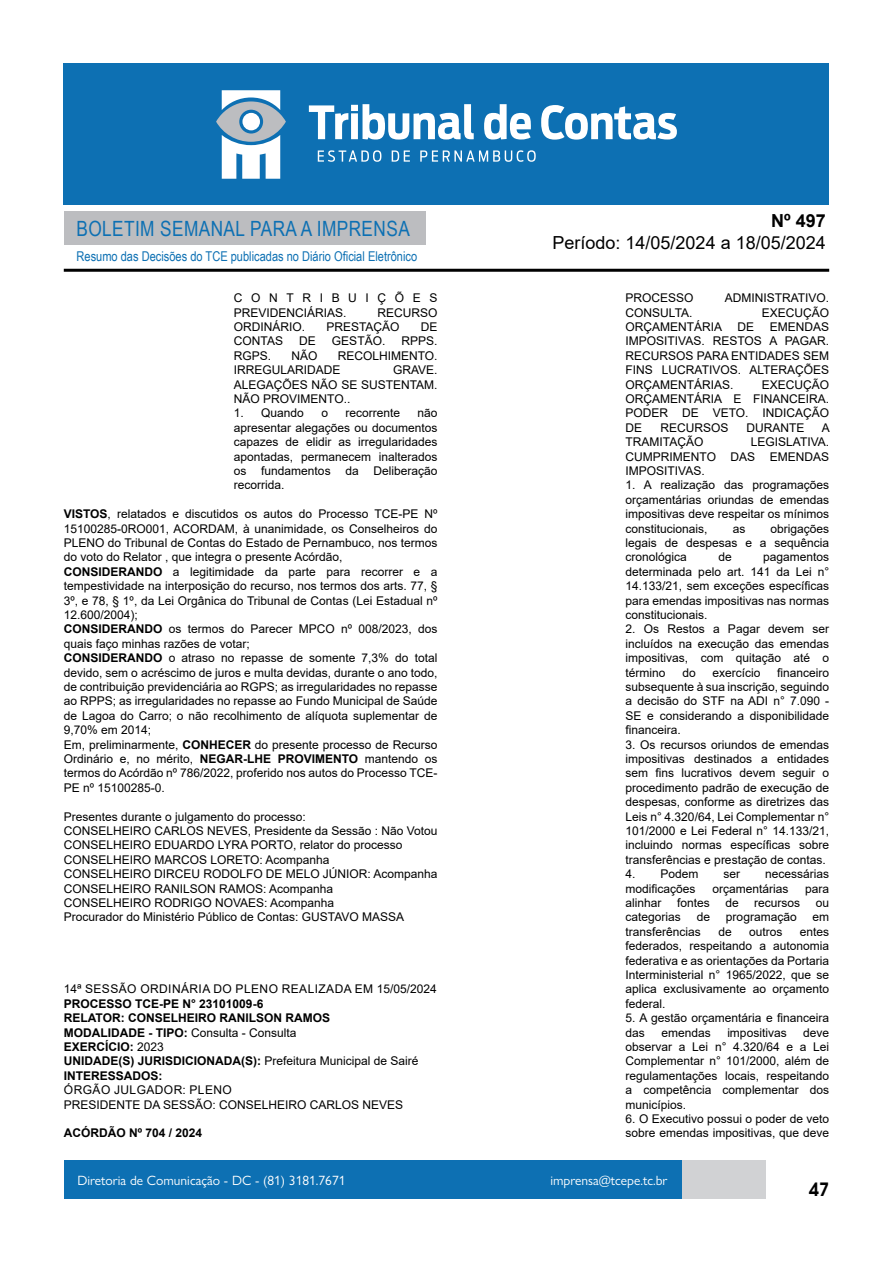
<style>
.page{position:relative;width:893px;height:1263px;background:#fff}
.page>*{position:absolute;margin:0;border:0;box-sizing:border-box;transform-origin:0 0}
.t1{font:21px "Arial Narrow";letter-spacing:.02em;color:#0d70b3}
.t2{font:18px "Arial";color:#000}
.t3{font:700 18px "Arial";color:#000}
.t4{font:600 18px "Avant Garde";color:#000}
.t5{font:13.5px "Gill Sans Nova";color:#fff}
.t6{font:13.5px "Arial Narrow";color:#0d70b3}
.t7{font:12px/14.4px "Arial";color:#000;text-align:justify}
.t8{font:700 12px "Arial";color:#000}
.t9{font:12px "Arial";letter-spacing:.035em;color:#000}
.s1{font-weight:700}
.s2{font-weight:400}
</style>
<div class="page">
<div style="left:148px;top:1160px;width:617px;height:39px;background:#d1d2d4"></div>
<div style="left:64px;top:211px;width:361px;height:33px;background:#bcbdc0"></div>
<hr style="left:64px;top:269px;width:765px;height:3px;background:#000">
<div style="left:64px;top:64px;width:765px;height:141px;background:#0d70b3"></div>
<svg style="left:309px;top:104px;width:165px;height:36px"></svg>
<svg style="left:484px;top:104px;width:47px;height:36px"></svg>
<svg style="left:541px;top:105px;width:136px;height:35px"></svg>
<svg style="left:318px;top:150px;width:63px;height:12px"></svg>
<svg style="left:392px;top:150px;width:18px;height:12px"></svg>
<svg style="left:420px;top:150px;width:116px;height:12px"></svg>
<svg style="left:216px;top:90px;width:70px;height:89px"></svg>
<div style="left:64px;top:1160px;width:617px;height:39px;background:#0d70b3"></div>
<h1 class="t1" style="left:77px;top:213px;width:335px">BOLETIM SEMANAL PARA A IMPRENSA</h1>
<p class="t6" style="left:77px;top:246px;width:342px">Resumo das Decisões do TCE publicadas no Diário Oficial Eletrônico</p>
<p class="t7" style="left:234px;top:291px;width:205px">CONTRIBUIÇÕES<br>PREVIDENCIÁRIAS.</p>
<p class="t7" style="left:377px;top:305px;width:62px">RECURSO</p>
<p class="t7" style="left:234px;top:319px;width:73px">ORDINÁRIO.</p>
<p class="t7" style="left:326px;top:319px;width:75px">PRESTAÇÃO</p>
<p class="t7" style="left:421px;top:319px;width:18px">DE</p>
<p class="t7" style="left:234px;top:334px;width:51px">CONTAS</p>
<p class="t7" style="left:299px;top:334px;width:18px">DE</p>
<p class="t7" style="left:332px;top:334px;width:55px">GESTÃO.</p>
<p class="t7" style="left:401px;top:334px;width:38px">RPPS.</p>
<p class="t7" style="left:234px;top:348px;width:39px">RGPS.</p>
<p class="t7" style="left:291px;top:348px;width:28px">NÃO</p>
<p class="t7" style="left:234px;top:348px;width:205px;text-indent:104px">RECOLHIMENTO.<br>IRREGULARIDADE</p>
<p class="t7" style="left:234px;top:363px;width:205px;text-indent:159px">GRAVE.<br>ALEGAÇÕES NÃO SE SUSTENTAM.<br>NÃO PROVIMENTO..</p>
<p class="t7" style="left:234px;top:406px;width:72px">1. Quando</p>
<p class="t7" style="left:321px;top:406px;width:8px">o</p>
<p class="t7" style="left:345px;top:406px;width:56px">recorrente</p>
<p class="t7" style="left:234px;top:406px;width:205px;text-indent:184px">não apresentar alegações ou documentos capazes de elidir as irregularidades apontadas, permanecem inalterados os fundamentos da Deliberação recorrida.</p>
<p class="t7" style="left:64px;top:507px;width:375px"><span class="s1">VISTOS</span>, relatados e discutidos os autos do Processo TCE-PE Nº 15100285-0RO001, ACORDAM, à unanimidade, os Conselheiros do PLENO do Tribunal de Contas do Estado de Pernambuco, nos termos do voto do Relator , que integra o presente Acórdão,</p>
<p class="t7" style="left:64px;top:564px;width:375px"><span class="s1">CONSIDERANDO</span> a legitimidade da parte para recorrer e a tempestividade na interposição do recurso, nos termos dos arts. 77, § 3º, e 78, § 1º, da Lei Orgânica do Tribunal de Contas (Lei Estadual nº 12.600/2004);</p>
<p class="t7" style="left:64px;top:622px;width:375px"><span class="s1">CONSIDERANDO</span> os termos do Parecer MPCO nº 008/2023, dos quais faço minhas razões de votar;</p>
<p class="t7" style="left:64px;top:651px;width:375px"><span class="s1">CONSIDERANDO</span> o atraso no repasse de somente 7,3% do total devido, sem o acréscimo de juros e multa devidas, durante o ano todo, de contribuição previdenciária ao RGPS; as irregularidades no repasse ao RPPS; as irregularidades no repasse ao Fundo Municipal de Saúde de Lagoa do Carro; o não recolhimento de alíquota suplementar de 9,70% em 2014;</p>
<p class="t7" style="left:64px;top:737px;width:375px">Em, preliminarmente, <span class="s1">CONHECER</span> do presente processo de Recurso Ordinário e, no mérito, <span class="s1">NEGAR-LHE PROVIMENTO</span> mantendo os termos do Acórdão nº 786/2022, proferido nos autos do Processo TCE-PE nº 15100285-0.</p>
<p class="t7" style="left:64px;top:809px;width:244px">Presentes durante o julgamento do processo:</p>
<p class="t7" style="left:64px;top:823px;width:375px">CONSELHEIRO CARLOS NEVES, Presidente da Sessão : Não Votou</p>
<p class="t7" style="left:64px;top:838px;width:340px">CONSELHEIRO EDUARDO LYRA PORTO, relator do processo</p>
<p class="t7" style="left:64px;top:852px;width:267px">CONSELHEIRO MARCOS LORETO: Acompanha</p>
<p class="t7" style="left:64px;top:867px;width:375px">CONSELHEIRO DIRCEU RODOLFO DE MELO JÚNIOR: Acompanha</p>
<p class="t7" style="left:64px;top:881px;width:271px">CONSELHEIRO RANILSON RAMOS: Acompanha</p>
<p class="t7" style="left:64px;top:895px;width:272px">CONSELHEIRO RODRIGO NOVAES: Acompanha</p>
<p class="t7" style="left:64px;top:910px;width:342px">Procurador do Ministério Público de Contas: GUSTAVO MASSA</p>
<p class="t9" style="left:64px;top:981px;width:375px">14ª SESSÃO ORDINÁRIA DO PLENO REALIZADA EM 15/05/2024</p>
<p class="t8" style="left:64px;top:995px;width:201px">PROCESSO TCE-PE N° 23101009-6</p>
<p class="t8" style="left:64px;top:1009px;width:268px">RELATOR: CONSELHEIRO RANILSON RAMOS</p>
<p class="t7" style="left:64px;top:1025px;width:234px"><span class="s1">MODALIDADE - TIPO:</span> Consulta - Consulta</p>
<p class="t8" style="left:64px;top:1038px;width:102px">EXERCÍCIO: <span class="s2">2023</span></p>
<p class="t8" style="left:64px;top:1053px;width:356px">UNIDADE(S) JURISDICIONADA(S): <span class="s2">Prefeitura Municipal de Sairé</span></p>
<p class="t8" style="left:64px;top:1067px;width:100px">INTERESSADOS:</p>
<p class="t9" style="left:64px;top:1082px;width:169px">ÓRGÃO JULGADOR: PLENO</p>
<p class="t7" style="left:64px;top:1097px;width:341px">PRESIDENTE DA SESSÃO: CONSELHEIRO CARLOS NEVES</p>
<p class="t8" style="left:64px;top:1125px;width:140px">ACÓRDÃO Nº 704 / 2024</p>
<h2 class="t3" style="left:771px;top:208px;width:56px">Nº 497</h2>
<h2 class="t2" style="left:552px;top:230px;width:275px">Período: 14/05/2024 a 18/05/2024</h2>
<p class="t7" style="left:626px;top:291px;width:70px">PROCESSO</p>
<p class="t7" style="left:725px;top:291px;width:106px">ADMINISTRATIVO.</p>
<p class="t7" style="left:626px;top:305px;width:68px">CONSULTA.</p>
<p class="t7" style="left:762px;top:305px;width:69px">EXECUÇÃO</p>
<p class="t7" style="left:626px;top:319px;width:98px">ORÇAMENTÁRIA</p>
<p class="t7" style="left:737px;top:319px;width:18px">DE</p>
<p class="t7" style="left:626px;top:319px;width:205px;text-indent:144px">EMENDAS IMPOSITIVAS. RESTOS A PAGAR.<br>RECURSOS PARA ENTIDADES SEM FINS LUCRATIVOS. ALTERAÇÕES ORÇAMENTÁRIAS.</p>
<p class="t7" style="left:626px;top:377px;width:205px;text-indent:136px">EXECUÇÃO ORÇAMENTÁRIA E FINANCEIRA.<br>PODER DE VETO. INDICAÇÃO DE</p>
<p class="t7" style="left:660px;top:420px;width:70px">RECURSOS</p>
<p class="t7" style="left:746px;top:420px;width:59px">DURANTE</p>
<p class="t7" style="left:822px;top:420px;width:10px">A</p>
<p class="t7" style="left:626px;top:435px;width:79px">TRAMITAÇÃO</p>
<p class="t7" style="left:626px;top:435px;width:205px;text-indent:125px">LEGISLATIVA.<br>CUMPRIMENTO DAS EMENDAS IMPOSITIVAS.</p>
<p class="t7" style="left:626px;top:478px;width:205px">1. A realização das programações orçamentárias oriundas de emendas impositivas deve respeitar os mínimos constitucionais,</p>
<p class="t7" style="left:626px;top:521px;width:205px;text-indent:145px">obrigações legais de despesas e a sequência cronológica</p>
<p class="t7" style="left:733px;top:521px;width:14px">as</p>
<p class="t7" style="left:718px;top:550px;width:15px">de</p>
<p class="t7" style="left:626px;top:550px;width:205px;text-indent:138px">pagamentos determinada pelo art. 141 da Lei n° 14.133/21, sem exceções específicas para emendas impositivas nas normas constitucionais.</p>
<p class="t7" style="left:626px;top:622px;width:205px">2. Os Restos a Pagar devem ser incluídos na execução das emendas impositivas, com quitação até o término</p>
<p class="t7" style="left:626px;top:665px;width:205px;text-indent:152px">financeiro subsequente à sua inscrição, seguindo a decisão do STF na ADI n° 7.090 - SE e considerando a disponibilidade financeira.</p>
<p class="t7" style="left:626px;top:737px;width:205px">3. Os recursos oriundos de emendas impositivas destinados a entidades sem fins lucrativos devem seguir o procedimento padrão de execução de despesas, conforme as diretrizes das Leis n° 4.320/64, Lei Complementar n° 101/2000 e Lei Federal n° 14.133/21, incluindo normas específicas sobre transferências e prestação de contas.</p>
<p class="t7" style="left:626px;top:867px;width:74px">4. Podem</p>
<p class="t7" style="left:723px;top:867px;width:18px">ser</p>
<p class="t7" style="left:765px;top:867px;width:66px">necessárias</p>
<p class="t7" style="left:626px;top:881px;width:72px">modificações</p>
<p class="t7" style="left:712px;top:881px;width:78px">orçamentárias</p>
<p class="t7" style="left:805px;top:881px;width:26px">para</p>
<p class="t7" style="left:626px;top:895px;width:38px">alinhar</p>
<p class="t7" style="left:677px;top:895px;width:34px">fontes</p>
<p class="t7" style="left:725px;top:895px;width:15px">de</p>
<p class="t7" style="left:754px;top:895px;width:48px">recursos</p>
<p class="t7" style="left:816px;top:895px;width:15px">ou</p>
<p class="t7" style="left:626px;top:910px;width:57px">categorias</p>
<p class="t7" style="left:697px;top:910px;width:15px">de</p>
<p class="t7" style="left:726px;top:910px;width:72px">programação</p>
<p class="t7" style="left:812px;top:910px;width:18px">em</p>
<p class="t7" style="left:626px;top:924px;width:77px">transferências</p>
<p class="t7" style="left:718px;top:924px;width:15px">de</p>
<p class="t7" style="left:749px;top:924px;width:35px">outros</p>
<p class="t7" style="left:682px;top:665px;width:15px">do</p>
<p class="t7" style="left:712px;top:665px;width:50px">exercício</p>
<p class="t7" style="left:626px;top:924px;width:205px;text-indent:174px">entes federados, respeitando a autonomia federativa e as orientações da Portaria Interministerial n° 1965/2022, que se aplica exclusivamente ao orçamento federal.</p>
<p class="t7" style="left:626px;top:1011px;width:205px">5. A gestão orçamentária e financeira das</p>
<p class="t7" style="left:626px;top:1025px;width:205px;text-indent:178px">deve observar a Lei n° 4.320/64 e a Lei Complementar n° 101/2000, além de regulamentações locais, respeitando a competência complementar dos municípios.</p>
<p class="t7" style="left:626px;top:1111px;width:205px">6. O Executivo possui o poder de veto sobre emendas impositivas, que deve</p>
<p class="t7" style="left:661px;top:1025px;width:51px">emendas</p>
<p class="t7" style="left:727px;top:1025px;width:61px">impositivas</p>
<p class="t5" style="left:77px;top:1172px;width:270px">Diretoria de Comunicação - DC - (81) 3181.7671</p>
<p class="t5" style="left:550px;top:1172px;width:119px">imprensa@tcepe.tc.br</p>
<h2 class="t4" style="left:809px;top:1177px;width:22px">47</h2>
</div>
